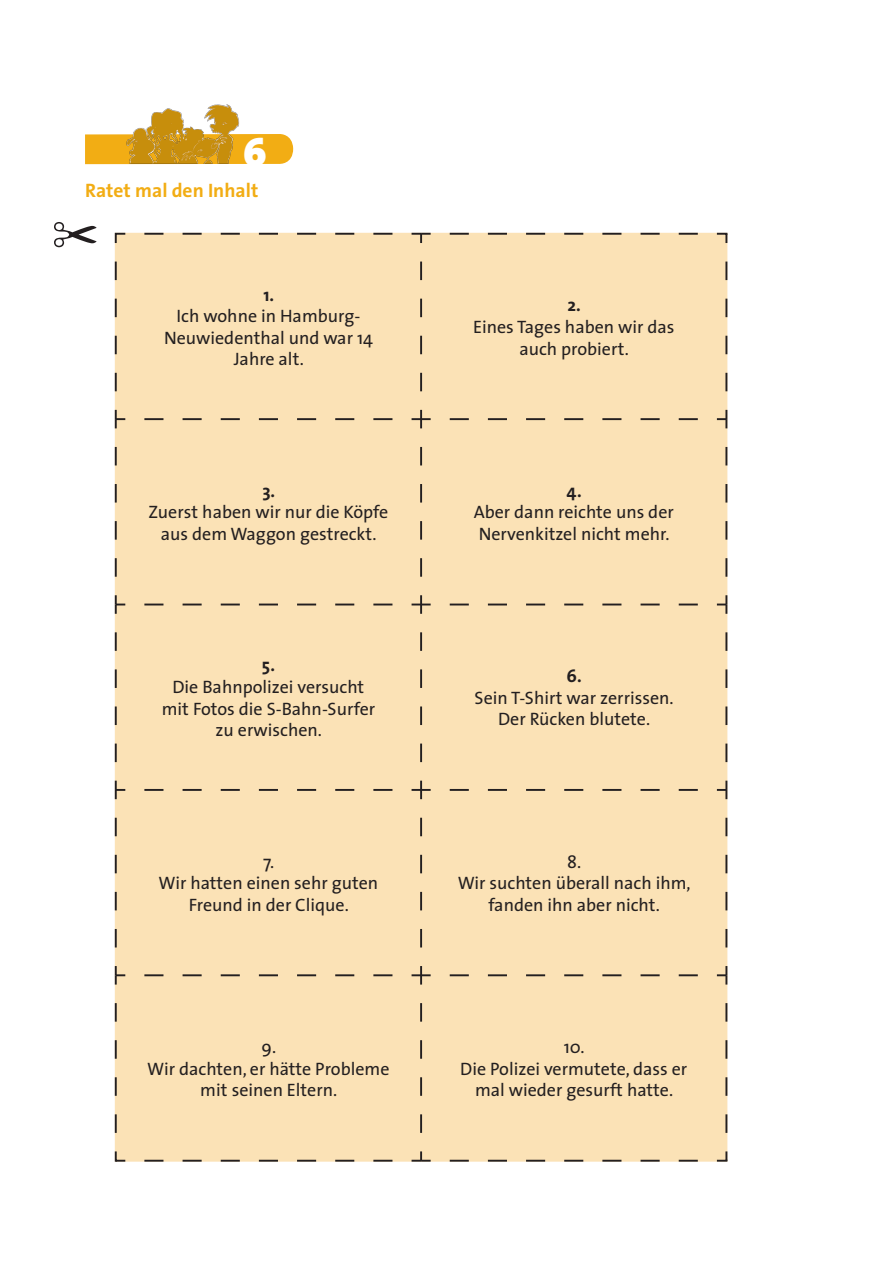
<style>
.page{position:relative;width:893px;height:1263px;background:#fff}
.page>*{position:absolute;margin:0;border:0;box-sizing:border-box;transform-origin:0 0}
.brødtekst{font:900 40.5px "The Sans";color:#fff}
.underrubrik{font:700 19.5px "The Sans";color:#f2ad14}
.t1{font:18px/21.6px "The Sans";color:#231f20;text-align:center}
.t2{font:700 18px "The Sans";color:#231f20}
</style>
<div class="page">
<svg style="left:54px;top:222px;width:43px;height:25px"></svg>
<svg style="left:85px;top:134px;width:208px;height:31px;background:#f3b327"></svg>
<img style="left:111px;top:104px;width:151px;height:61px">
<div style="left:117px;top:243px;width:608px;height:917px;background:#fbe2b6"></div>
<hr style="left:725px;top:234px;width:2px;height:185px;background:#fbe2b6">
<hr style="left:115px;top:419px;width:2px;height:185px;background:#fbe2b6">
<hr style="left:421px;top:418px;width:305px;height:2px;background:#fbe2b6">
<hr style="left:420px;top:419px;width:2px;height:185px;background:#fbe2b6">
<hr style="left:725px;top:419px;width:2px;height:185px;background:#fbe2b6">
<hr style="left:116px;top:603px;width:305px;height:2px;background:#fbe2b6">
<hr style="left:115px;top:604px;width:2px;height:186px;background:#fbe2b6">
<hr style="left:421px;top:603px;width:305px;height:2px;background:#fbe2b6">
<hr style="left:420px;top:604px;width:2px;height:186px;background:#fbe2b6">
<hr style="left:725px;top:604px;width:2px;height:186px;background:#fbe2b6">
<hr style="left:116px;top:789px;width:305px;height:2px;background:#fbe2b6">
<hr style="left:115px;top:790px;width:2px;height:185px;background:#fbe2b6">
<hr style="left:421px;top:789px;width:305px;height:2px;background:#fbe2b6">
<hr style="left:420px;top:790px;width:2px;height:185px;background:#fbe2b6">
<hr style="left:725px;top:790px;width:2px;height:185px;background:#fbe2b6">
<hr style="left:116px;top:974px;width:305px;height:2px;background:#fbe2b6">
<hr style="left:421px;top:974px;width:305px;height:2px;background:#fbe2b6">
<hr style="left:420px;top:975px;width:2px;height:186px;background:#fbe2b6">
<hr style="left:725px;top:975px;width:2px;height:186px;background:#fbe2b6">
<hr style="left:116px;top:1160px;width:305px;height:2px;background:#fbe2b6">
<div style="left:114px;top:232px;width:309px;height:189px;background:#fbe2b6"></div>
<svg style="left:420px;top:252px;width:2px;height:139px"></svg>
<svg style="left:725px;top:261px;width:2px;height:130px"></svg>
<svg style="left:419px;top:232px;width:309px;height:11px;background:#e6d0ab"></svg>
<svg style="left:144px;top:418px;width:258px;height:2px"></svg>
<svg style="left:115px;top:446px;width:2px;height:131px"></svg>
<svg style="left:115px;top:418px;width:10px;height:10px"></svg>
<svg style="left:450px;top:418px;width:248px;height:2px"></svg>
<svg style="left:420px;top:446px;width:2px;height:131px"></svg>
<svg style="left:412px;top:410px;width:19px;height:18px"></svg>
<svg style="left:725px;top:446px;width:2px;height:131px"></svg>
<svg style="left:717px;top:410px;width:10px;height:18px"></svg>
<svg style="left:144px;top:603px;width:249px;height:2px"></svg>
<svg style="left:115px;top:632px;width:2px;height:130px"></svg>
<svg style="left:115px;top:595px;width:10px;height:19px"></svg>
<svg style="left:450px;top:603px;width:248px;height:2px"></svg>
<svg style="left:420px;top:632px;width:2px;height:130px"></svg>
<svg style="left:412px;top:595px;width:19px;height:19px"></svg>
<svg style="left:725px;top:632px;width:2px;height:130px"></svg>
<svg style="left:717px;top:595px;width:10px;height:19px"></svg>
<svg style="left:144px;top:789px;width:249px;height:2px"></svg>
<svg style="left:115px;top:817px;width:2px;height:130px"></svg>
<svg style="left:115px;top:781px;width:10px;height:18px"></svg>
<svg style="left:450px;top:789px;width:248px;height:2px"></svg>
<svg style="left:420px;top:817px;width:2px;height:130px"></svg>
<svg style="left:412px;top:781px;width:19px;height:18px"></svg>
<svg style="left:725px;top:817px;width:2px;height:130px"></svg>
<svg style="left:717px;top:781px;width:10px;height:18px"></svg>
<svg style="left:144px;top:974px;width:249px;height:2px"></svg>
<svg style="left:450px;top:974px;width:248px;height:2px"></svg>
<svg style="left:420px;top:1003px;width:2px;height:130px"></svg>
<svg style="left:412px;top:966px;width:19px;height:18px"></svg>
<svg style="left:725px;top:1003px;width:2px;height:130px"></svg>
<svg style="left:717px;top:966px;width:10px;height:18px"></svg>
<svg style="left:144px;top:1160px;width:258px;height:2px"></svg>
<svg style="left:114px;top:966px;width:11px;height:196px;background:#e4cfaa"></svg>
<svg style="left:412px;top:1151px;width:316px;height:11px;background:#e5cfa8"></svg>
<p class="brødtekst" style="left:243px;top:118px;width:25px">6</p>
<p class="underrubrik" style="left:85px;top:174px;width:175px">Ratet mal den Inhalt</p>
<p class="t2" style="left:263px;top:279px;width:12px">1.</p>
<p class="t1" style="left:176px;top:305px;width:185px">Ich wohne in Hamburg-</p>
<p class="t1" style="left:164px;top:326px;width:210px">Neuwiedenthal und war 14</p>
<p class="t1" style="left:234px;top:348px;width:72px">Jahre alt.</p>
<p class="t2" style="left:262px;top:476px;width:14px">3.</p>
<p class="t1" style="left:149px;top:501px;width:241px">Zuerst haben wir nur die Köpfe aus dem Waggon gestreckt.</p>
<p class="t2" style="left:262px;top:650px;width:15px">5.</p>
<p class="t1" style="left:172px;top:675px;width:193px">Die Bahnpolizei versucht</p>
<p class="t1" style="left:162px;top:697px;width:215px">mit Fotos die S-Bahn-Surfer</p>
<p class="t1" style="left:216px;top:719px;width:108px">zu erwischen.</p>
<p class="t1" style="left:263px;top:850px;width:13px">7.</p>
<p class="t1" style="left:159px;top:872px;width:221px">Wir hatten einen sehr guten</p>
<p class="t1" style="left:189px;top:893px;width:162px">Freund in der Clique.</p>
<p class="t1" style="left:261px;top:1035px;width:16px">9.</p>
<p class="t1" style="left:147px;top:1057px;width:244px">Wir dachten, er hätte Probleme mit seinen Eltern.</p>
<p class="t2" style="left:567px;top:290px;width:15px">2.</p>
<p class="t1" style="left:473px;top:316px;width:203px">Eines Tages haben wir das</p>
<p class="t1" style="left:519px;top:337px;width:111px">auch probiert.</p>
<p class="t2" style="left:567px;top:476px;width:17px">4.</p>
<p class="t1" style="left:474px;top:501px;width:202px">Aber dann reichte uns der</p>
<p class="t1" style="left:479px;top:523px;width:192px">Nervenkitzel nicht mehr.</p>
<p class="t2" style="left:567px;top:661px;width:17px">6.</p>
<p class="t1" style="left:475px;top:686px;width:201px">Sein T-Shirt war zerrissen.</p>
<p class="t1" style="left:498px;top:708px;width:154px">Der Rücken blutete.</p>
<p class="t1" style="left:567px;top:850px;width:16px">8.</p>
<p class="t1" style="left:458px;top:872px;width:234px">Wir suchten überall nach ihm, fanden ihn aber nicht.</p>
<p class="t1" style="left:564px;top:1035px;width:22px">10.</p>
<p class="t1" style="left:460px;top:1057px;width:228px">Die Polizei vermutete, dass er</p>
<p class="t1" style="left:475px;top:1079px;width:200px">mal wieder gesurft hatte.</p>
</div>
